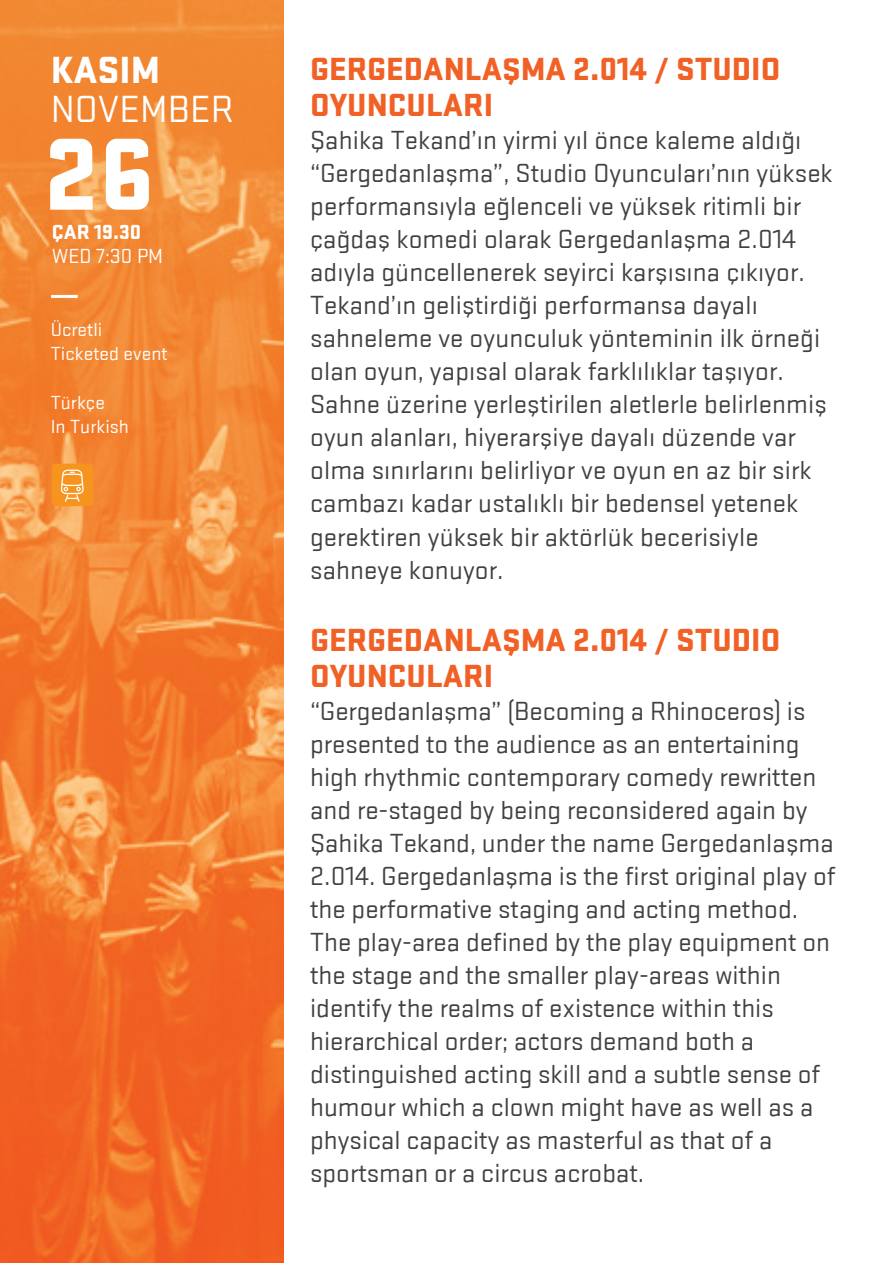
<style>
.page{position:relative;width:893px;height:1263px;background:#fff}
.page>*{position:absolute;margin:0;border:0;box-sizing:border-box;transform-origin:0 0}
.t1{font:900 106.5px "Stratum No 1";color:#fff}
.t2{font:39px "Stratum No 1";color:#fff}
.t3{font:900 39px "Stratum No 1";color:#fff}
.t4{font:900 33px/36px "Stratum No 1";color:#f16024}
.t5{font:27px/33px "Stratum No 1";letter-spacing:.005em;color:#414042}
.t6{font:21px "Stratum No 1";color:#fff}
.t7{font:900 21px "Stratum No 1";color:#fff}
.t8{font:19.5px/24px "Stratum No 1";letter-spacing:.005em;color:#fff}
</style>
<div class="page">
<img style="left:0;top:0;width:283px;height:1262px">
<hr style="left:51px;top:295px;width:27px;height:3px;background:#fff">
<svg style="left:52px;top:463px;width:41px;height:43px;background:#f7a03a"></svg>
<h2 class="t3" style="left:51px;top:48px;width:111px">KASIM</h2>
<h2 class="t2" style="left:51px;top:88px;width:185px">NOVEMBER</h2>
<h1 class="t1" style="left:44px;top:114px;width:112px">26</h1>
<p class="t7" style="left:52px;top:219px;width:91px">ÇAR 19.30</p>
<p class="t6" style="left:52px;top:244px;width:113px">WED 7:30 PM</p>
<p class="t8" style="left:51px;top:318px;width:118px">Ücretli<br>Ticketed event</p>
<p class="t8" style="left:51px;top:390px;width:80px">Türkçe<br>In Turkish</p>
<p class="t4" style="left:310px;top:51px;width:472px">GERGEDANLAŞMA 2.014 / STUDIO<br>OYUNCULARI</p>
<p class="t5" style="left:310px;top:124px;width:524px">Şahika Tekand’ın yirmi yıl önce kaleme aldığı “Gergedanlaşma”, Studio Oyuncuları’nın yüksek performansıyla eğlenceli ve yüksek ritimli bir çağdaş komedi olarak Gergedanlaşma 2.014 adıyla güncellenerek seyirci karşısına çıkıyor.<br>Tekand’ın geliştirdiği performansa dayalı sahneleme ve oyunculuk yönteminin ilk örneği olan oyun, yapısal olarak farklılıklar taşıyor.<br>Sahne üzerine yerleştirilen aletlerle belirlenmiş oyun alanları, hiyerarşiye dayalı düzende var olma sınırlarını belirliyor ve oyun en az bir sirk cambazı kadar ustalıklı bir bedensel yetenek gerektiren yüksek bir aktörlük becerisiyle sahneye konuyor.</p>
<p class="t4" style="left:310px;top:621px;width:472px">GERGEDANLAŞMA 2.014 / STUDIO<br>OYUNCULARI</p>
<p class="t5" style="left:310px;top:694px;width:527px">“Gergedanlaşma” (Becoming a Rhinoceros) is presented to the audience as an entertaining high rhythmic contemporary comedy rewritten and re-staged by being reconsidered again by Şahika Tekand, under the name Gergedanlaşma 2.014. Gergedanlaşma is the first original play of the performative staging and acting method.<br>The play-area defined by the play equipment on the stage and the smaller play-areas within identify the realms of existence within this hierarchical order; actors demand both a distinguished acting skill and a subtle sense of humour which a clown might have as well as a physical capacity as masterful as that of a sportsman or a circus acrobat.</p>
</div>
